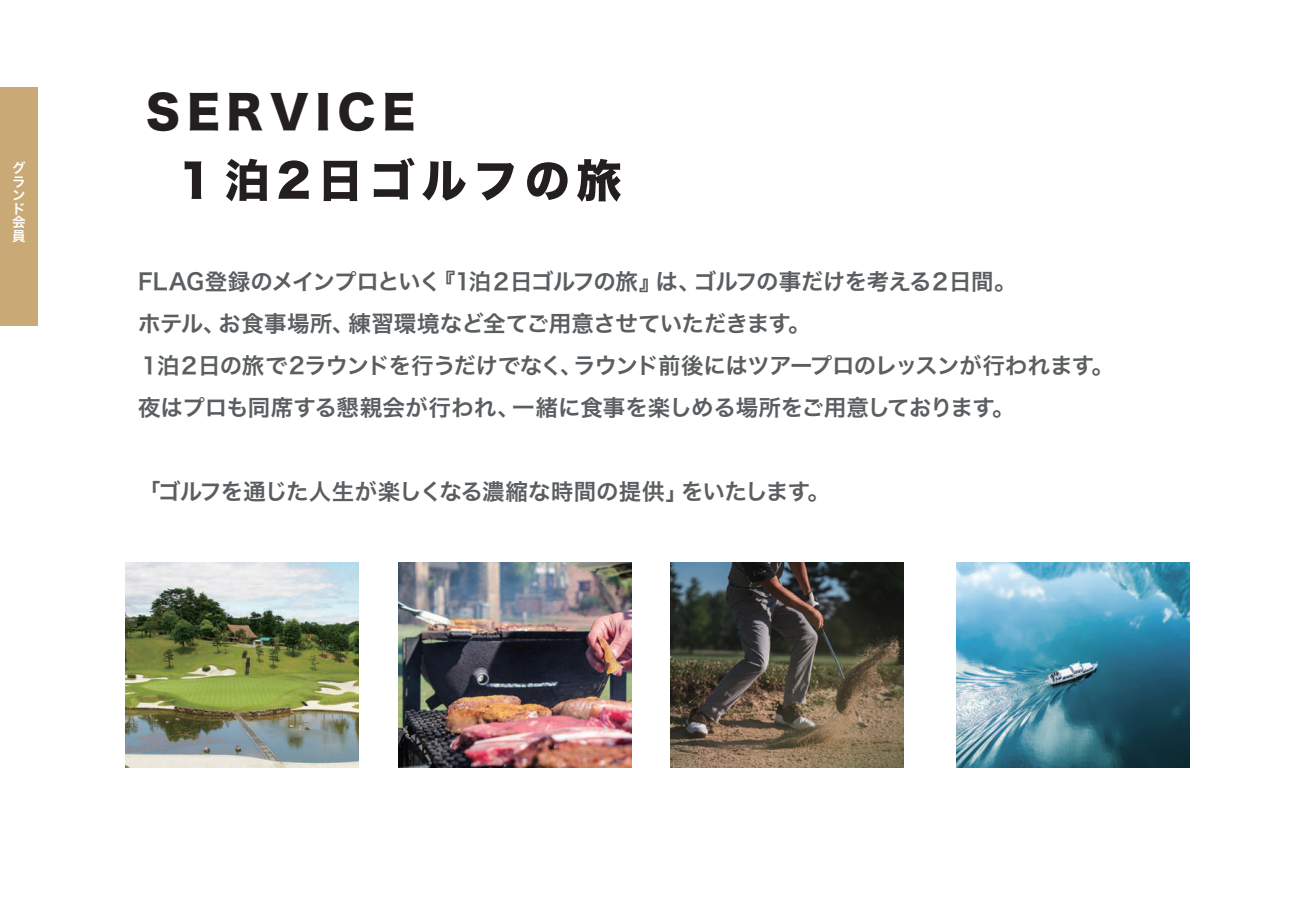
<style>
.page{position:relative;width:1289px;height:919px;background:#fff}
.page>*{position:absolute;margin:0;border:0;box-sizing:border-box;transform-origin:0 0}
.t1{font:45px "Hiragino Sans W8";letter-spacing:.15em;color:#231f20}
.t2{font:22.5px/42px "Hiragino Sans W6";letter-spacing:-.025em;color:#5a5e60}
.t3{font:13.5px/13.5px "Hiragino Sans W6";color:#fff;text-align:justify}
</style>
<div class="page">
<svg style="left:185px;top:161px;width:16px;height:38px"></svg>
<svg style="left:226px;top:159px;width:41px;height:42px"></svg>
<svg style="left:278px;top:160px;width:31px;height:39px"></svg>
<svg style="left:323px;top:160px;width:34px;height:41px"></svg>
<svg style="left:374px;top:158px;width:40px;height:41px"></svg>
<svg style="left:422px;top:161px;width:44px;height:40px"></svg>
<svg style="left:477px;top:163px;width:37px;height:37px"></svg>
<svg style="left:527px;top:162px;width:40px;height:38px"></svg>
<svg style="left:577px;top:159px;width:44px;height:43px"></svg>
<img style="left:670px;top:562px;width:233px;height:205px">
<img style="left:399px;top:562px;width:233px;height:205px">
<img style="left:126px;top:562px;width:232px;height:205px">
<img style="left:956px;top:562px;width:233px;height:205px">
<div style="left:0;top:87px;width:38px;height:238px;background:#c9aa77"></div>
<p class="t3" style="left:12px;top:161px;width:15px">グランド会員</p>
<h1 class="t1" style="left:146px;top:87px;width:271px">SERVICE</h1>
<p class="t2" style="left:138px;top:260px;width:977px">FLAG登録のメインプロといく『1泊２日ゴルフの旅』は、ゴルフの事だけを考える２日間。<br>ホテル、お食事場所、練習環境など全てご用意させていただきます。<br>１泊２日の旅で2ラウンドを行うだけでなく、ラウンド前後にはツアープロのレッスンが行われます。夜はプロも同席する懇親会が行われ、一緒に食事を楽しめる場所をご用意しております。</p>
<p class="t2" style="left:138px;top:470px;width:693px">「ゴルフを通じた人生が楽しくなる濃縮な時間の提供」をいたします。</p>
</div>
